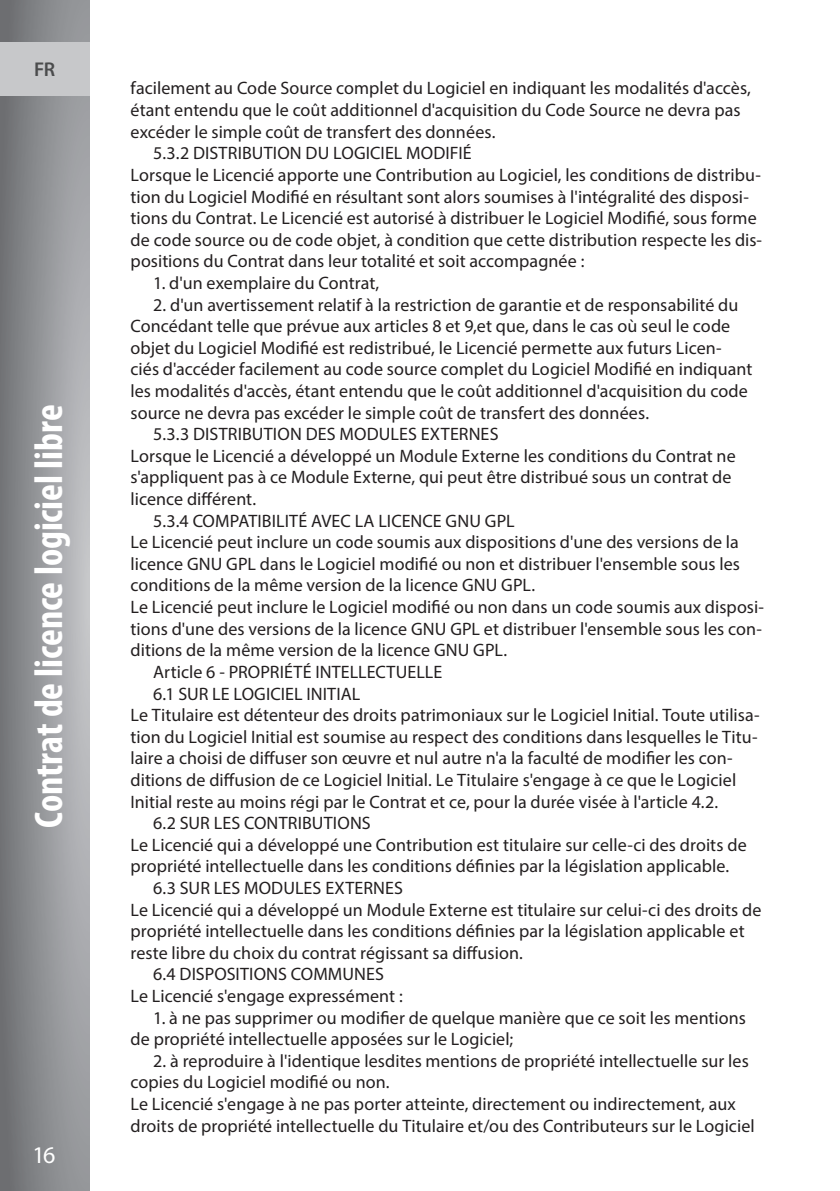
<style>
.page{position:relative;width:840px;height:1191px;background:#fff}
.page>*{position:absolute;margin:0;border:0;box-sizing:border-box;transform-origin:0 0}
.t1{font:700 condensed 40px "Myriad Pro";letter-spacing:-.005em;color:#fff}
.t2{font:24px "Myriad Pro";color:#fff}
.t3{font:600 20px "Myriad Pro";color:#4b4c4d}
.t4{font:18px/21.6px "Myriad Pro";letter-spacing:.005em;color:#231f20}
.s1{color:#fff}
</style>
<div class="page">
<svg style="left:0;top:0;width:89px;height:1191px;background:#929497"></svg>
<div style="left:0;top:42px;width:89px;height:54px;background:#c7c8ca"></div>
<p class="t3" style="left:34px;top:57px;width:23px">FR</p>
<h1 class="t1" style="left:24px;top:827px;width:425px;rotate:-90deg">Contrat de licence logiciel libre</h1>
<h2 class="t2" style="left:32px;top:1140px;width:25px">16</h2>
<p class="t4" style="left:130px;top:77px;width:621px">facilement au Code Source com<span class="s1">p</span>let du Lo<span class="s1">g</span>iciel en indi<span class="s1">q</span>uant les modalités d'accès,</p>
<p class="t4" style="left:130px;top:99px;width:611px">étant entendu <span class="s1">q</span>ue le coût additionnel d'ac<span class="s1">q</span>uisition du Code Source ne devra <span class="s1">p</span>as</p>
<p class="t4" style="left:130px;top:121px;width:366px">excéder le sim<span class="s1">p</span>le coût de transfert des données.</p>
<p class="t4" style="left:153px;top:142px;width:320px">5.3.2 DISTRIBUTION DU LOGICIEL MODIFIÉ</p>
<p class="t4" style="left:130px;top:164px;width:631px">Lors<span class="s1">q</span>ue le Licencié a<span class="s1">pp</span>orte une Contribution au Lo<span class="s1">g</span>iciel, les conditions de distribu-</p>
<p class="t4" style="left:130px;top:185px;width:619px">tion du Lo<span class="s1">g</span>iciel Modifié en résultant sont alors soumises à l'inté<span class="s1">g</span>ralité des dis<span class="s1">p</span>osi-</p>
<p class="t4" style="left:130px;top:207px;width:627px">tions du Contrat. Le Licencié est autorisé à distribuer le Lo<span class="s1">g</span>iciel Modifié, sous forme</p>
<p class="t4" style="left:130px;top:229px;width:632px">de code source ou de code ob<span class="s1">j</span>et, à condition <span class="s1">q</span>ue cette distribution res<span class="s1">p</span>ecte les dis-</p>
<p class="t4" style="left:130px;top:250px;width:455px"><span class="s1">p</span>ositions du Contrat dans leur totalité et soit accom<span class="s1">p</span>a<span class="s1">g</span>née :</p>
<p class="t4" style="left:153px;top:272px;width:227px">1. d'un exem<span class="s1">p</span>laire du Contrat,</p>
<p class="t4" style="left:153px;top:293px;width:586px">2. d'un avertissement relatif à la restriction de <span class="s1">g</span>arantie et de res<span class="s1">p</span>onsabilité du</p>
<p class="t4" style="left:130px;top:315px;width:601px">Concédant telle <span class="s1">q</span>ue <span class="s1">p</span>révue aux articles 8 et 9,et <span class="s1">q</span>ue, dans le cas où seul le code</p>
<p class="t4" style="left:130px;top:337px;width:592px">ob<span class="s1">j</span>et du Lo<span class="s1">g</span>iciel Modifié est redistribué, le Licencié <span class="s1">p</span>ermette aux futurs Licen-</p>
<p class="t4" style="left:130px;top:358px;width:623px">ciés d'accéder facilement au code source com<span class="s1">p</span>let du Lo<span class="s1">g</span>iciel Modifié en indi<span class="s1">q</span>uant</p>
<p class="t4" style="left:130px;top:380px;width:618px">les modalités d'accès, étant entendu <span class="s1">q</span>ue le coût additionnel d'ac<span class="s1">q</span>uisition du code</p>
<p class="t4" style="left:130px;top:401px;width:519px">source ne devra <span class="s1">p</span>as excéder le sim<span class="s1">p</span>le coût de transfert des données.</p>
<p class="t4" style="left:153px;top:423px;width:346px">5.3.3 DISTRIBUTION DES MODULES EXTERNES</p>
<p class="t4" style="left:130px;top:445px;width:606px">Lors<span class="s1">q</span>ue le Licencié a dévelo<span class="s1">pp</span>é un Module Externe les conditions du Contrat ne</p>
<p class="t4" style="left:130px;top:466px;width:602px">s'a<span class="s1">pp</span>li<span class="s1">q</span>uent <span class="s1">p</span>as à ce Module Externe, <span class="s1">q</span>ui <span class="s1">p</span>eut être distribué sous un contrat de</p>
<p class="t4" style="left:130px;top:488px;width:127px">licence différent.</p>
<p class="t4" style="left:153px;top:509px;width:362px">5.3.4 COMPATIBILITÉ AVEC LA LICENCE GNU GPL</p>
<p class="t4" style="left:130px;top:531px;width:609px">Le Licencié <span class="s1">p</span>eut inclure un code soumis aux dis<span class="s1">p</span>ositions d'une des versions de la</p>
<p class="t4" style="left:130px;top:553px;width:610px">licence GNU GPL dans le Lo<span class="s1">g</span>iciel modifié ou non et distribuer l'ensemble sous les</p>
<p class="t4" style="left:130px;top:574px;width:406px">conditions de la même version de la licence GNU GPL.</p>
<p class="t4" style="left:130px;top:596px;width:634px">Le Licencié <span class="s1">p</span>eut inclure le Lo<span class="s1">g</span>iciel modifié ou non dans un code soumis aux dis<span class="s1">p</span>osi-</p>
<p class="t4" style="left:130px;top:617px;width:632px">tions d'une des versions de la licence GNU GPL et distribuer l'ensemble sous les con-</p>
<p class="t4" style="left:130px;top:639px;width:378px">ditions de la même version de la licence GNU GPL.</p>
<p class="t4" style="left:153px;top:661px;width:290px">Article 6 - PROPRIÉTÉ INTELLECTUELLE</p>
<p class="t4" style="left:153px;top:682px;width:208px">6.1 SUR LE LOGICIEL INITIAL</p>
<p class="t4" style="left:130px;top:704px;width:630px">Le Titulaire est détenteur des droits <span class="s1">p</span>atrimoniaux sur le Lo<span class="s1">g</span>iciel Initial. Toute utilisa-</p>
<p class="t4" style="left:130px;top:725px;width:628px">tion du Lo<span class="s1">g</span>iciel Initial est soumise au res<span class="s1">p</span>ect des conditions dans les<span class="s1">q</span>uelles le Titu-</p>
<p class="t4" style="left:130px;top:747px;width:603px">laire a choisi de diffuser son œuvre et nul autre n'a la faculté de modifier les con-</p>
<p class="t4" style="left:130px;top:769px;width:607px">ditions de diffusion de ce Lo<span class="s1">g</span>iciel Initial. Le Titulaire s'en<span class="s1">g</span>a<span class="s1">g</span>e à ce <span class="s1">q</span>ue le Lo<span class="s1">g</span>iciel</p>
<p class="t4" style="left:130px;top:790px;width:589px">Initial reste au moins ré<span class="s1">g</span>i <span class="s1">p</span>ar le Contrat et ce, <span class="s1">p</span>our la durée visée à l'article 4.2.</p>
<p class="t4" style="left:153px;top:812px;width:219px">6.2 SUR LES CONTRIBUTIONS</p>
<p class="t4" style="left:130px;top:833px;width:617px">Le Licencié <span class="s1">q</span>ui a dévelo<span class="s1">pp</span>é une Contribution est titulaire sur celle-ci des droits de</p>
<p class="t4" style="left:130px;top:855px;width:600px"><span class="s1">p</span>ro<span class="s1">p</span>riété intellectuelle dans les conditions définies <span class="s1">p</span>ar la lé<span class="s1">g</span>islation a<span class="s1">pp</span>licable.</p>
<p class="t4" style="left:153px;top:877px;width:251px">6.3 SUR LES MODULES EXTERNES</p>
<p class="t4" style="left:130px;top:898px;width:632px">Le Licencié <span class="s1">q</span>ui a dévelo<span class="s1">pp</span>é un Module Externe est titulaire sur celui-ci des droits de</p>
<p class="t4" style="left:130px;top:920px;width:615px"><span class="s1">p</span>ro<span class="s1">p</span>riété intellectuelle dans les conditions définies <span class="s1">p</span>ar la lé<span class="s1">g</span>islation a<span class="s1">pp</span>licable et</p>
<p class="t4" style="left:130px;top:941px;width:393px">reste libre du choix du contrat ré<span class="s1">g</span>issant sa diffusion.</p>
<p class="t4" style="left:153px;top:963px;width:232px">6.4 DISPOSITIONS COMMUNES</p>
<p class="t4" style="left:130px;top:985px;width:273px">Le Licencié s'en<span class="s1">g</span>a<span class="s1">g</span>e ex<span class="s1">p</span>ressément :</p>
<p class="t4" style="left:130px;top:1006px;width:616px;text-indent:23px">1. à ne <span class="s1">p</span>as su<span class="s1">pp</span>rimer ou modifier de <span class="s1">q</span>uel<span class="s1">q</span>ue manière <span class="s1">q</span>ue ce soit les mentions de <span class="s1">p</span>ro<span class="s1">p</span>riété intellectuelle a<span class="s1">pp</span>osées sur le Lo<span class="s1">g</span>iciel;</p>
<p class="t4" style="left:130px;top:1049px;width:625px;text-indent:23px">2. à re<span class="s1">p</span>roduire à l'identi<span class="s1">q</span>ue lesdites mentions de <span class="s1">p</span>ro<span class="s1">p</span>riété intellectuelle sur les co<span class="s1">p</span>ies du Lo<span class="s1">g</span>iciel modifié ou non.<br>Le Licencié s'en<span class="s1">g</span>a<span class="s1">g</span>e à ne <span class="s1">p</span>as <span class="s1">p</span>orter atteinte, directement ou indirectement, aux droits de <span class="s1">p</span>ro<span class="s1">p</span>riété intellectuelle du Titulaire et/ou des Contributeurs sur le Lo<span class="s1">g</span>iciel</p>
</div>
